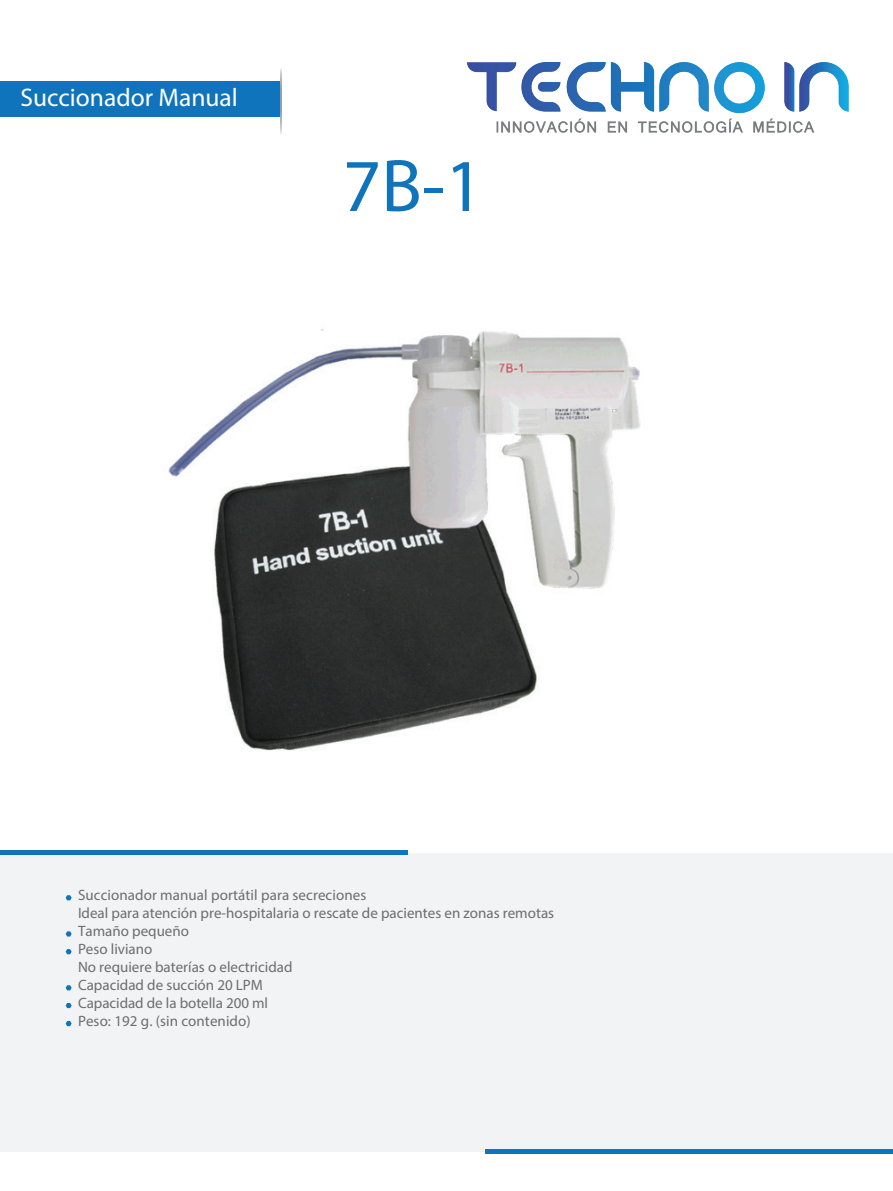
<style>
.page{position:relative;width:893px;height:1191px;background:#fff}
.page>*{position:absolute;margin:0;border:0;box-sizing:border-box;transform-origin:0 0}
.t1{font:300 75px "Myriad Pro";color:#0f74bb}
.t2{font:300 25.5px "Myriad Pro";color:#fff}
.t3{font:300 15px/18px "Myriad Pro";color:#6c6d70}
</style>
<div class="page">
<div style="left:0;top:81px;width:280px;height:36px;background:#0f74bb"></div>
<svg style="left:280px;top:68px;width:1px;height:67px"></svg>
<div style="left:0;top:852px;width:893px;height:299px;background:#f2f3f4"></div>
<svg style="left:66px;top:895px;width:6px;height:5px"></svg>
<svg style="left:66px;top:931px;width:6px;height:5px"></svg>
<svg style="left:66px;top:949px;width:6px;height:5px"></svg>
<svg style="left:66px;top:985px;width:6px;height:5px"></svg>
<svg style="left:66px;top:1003px;width:6px;height:5px"></svg>
<svg style="left:66px;top:1021px;width:6px;height:5px"></svg>
<hr style="left:485px;top:1149px;width:408px;height:4px;background:#0f74bb">
<div style="left:0;top:850px;width:407px;height:5px;background:#0f74bb"></div>
<img style="left:467px;top:62px;width:382px;height:71px">
<img style="left:168px;top:329px;width:473px;height:422px">
<h2 class="t2" style="left:21px;top:82px;width:219px">Succionador Manual</h2>
<h1 class="t1" style="left:343px;top:140px;width:142px">7B-1</h1>
<p class="t3" style="left:78px;top:886px;width:478px">Succionador manual portátil para secreciones<br>Ideal para atención pre-hospitalaria o rescate de pacientes en zonas remotas Tamaño pequeño<br>Peso liviano<br>No requiere baterías o electricidad<br>Capacidad de succión 20 LPM<br>Capacidad de la botella 200 ml<br>Peso: 192 g. (sin contenido)</p>
</div>
